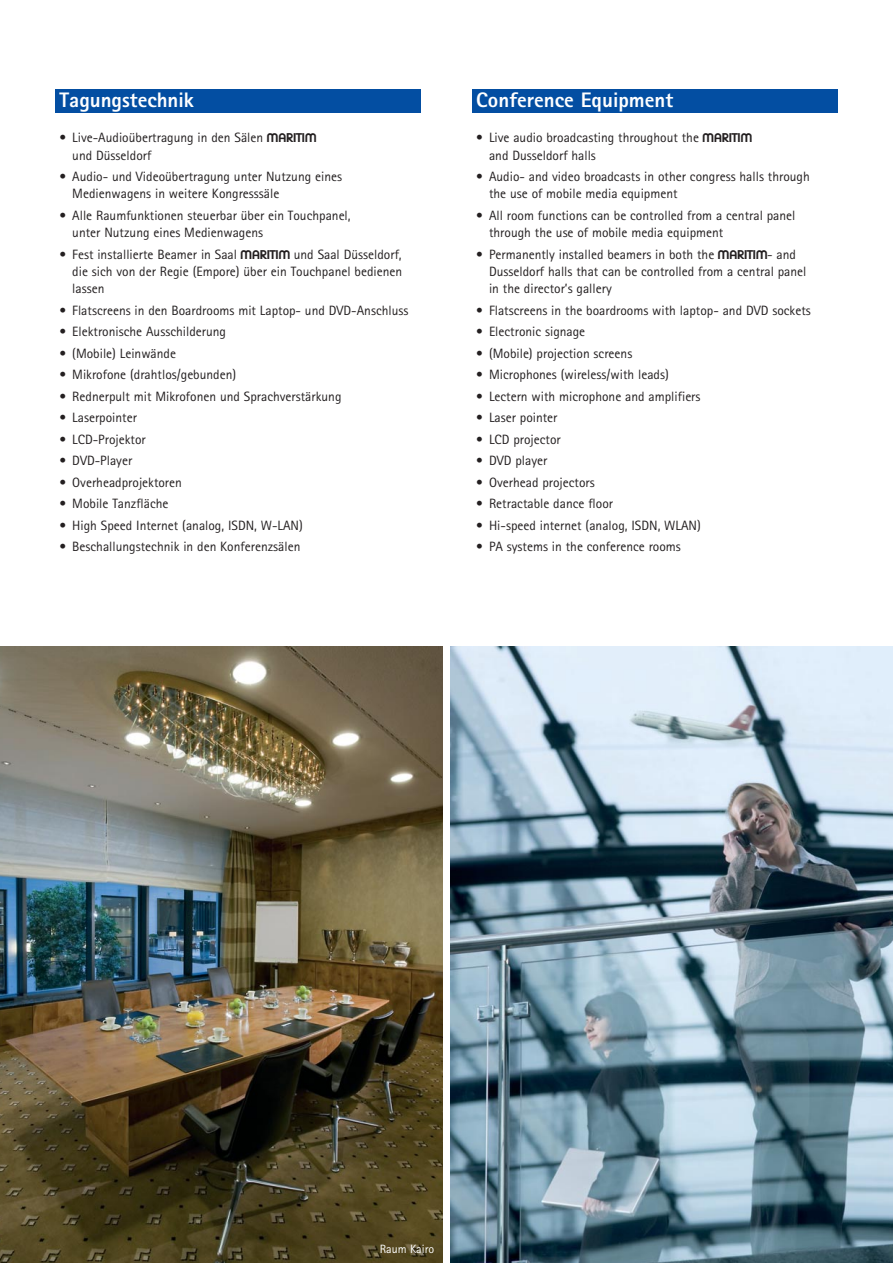
<style>
.page{position:relative;width:893px;height:1263px;background:#fff}
.page>*{position:absolute;margin:0;border:0;box-sizing:border-box;transform-origin:0 0}
.t1{font:800 21px "AT Rotis Sans Serif";color:#fff}
.t2{font:13.5px/17.2px "AT Rotis Sans Serif";color:#231f20}
.t3{font:12px "AT Rotis Sans Serif";color:#fff}
.s1{font-family:"Maritim Plain"}
</style>
<div class="page">
<div style="left:55px;top:89px;width:366px;height:24px;background:#034ea2"></div>
<div style="left:472px;top:89px;width:366px;height:24px;background:#034ea2"></div>
<img style="left:1px;top:646px;width:441px;height:617px">
<img style="left:451px;top:646px;width:442px;height:617px">
<h1 class="t1" style="left:60px;top:92px;width:136px">Tagungstechnik</h1>
<p class="t2" style="left:72px;top:131px;width:245px;text-indent:-13px">• Live-Audioübertragung in den Sälen <span class="s1">M </span>und Düsseldorf</p>
<p class="t2" style="left:72px;top:169px;width:271px;text-indent:-13px">• Audio- und Videoübertragung unter Nutzung eines<br>Medienwagens in weitere Kongresssäle</p>
<p class="t2" style="left:72px;top:208px;width:280px;text-indent:-13px">• Alle Raumfunktionen steuerbar über ein Touchpanel, unter Nutzung eines Medienwagens</p>
<p class="t2" style="left:72px;top:247px;width:331px;text-align:justify;text-indent:-13px">• Fest installierte Beamer in Saal <span class="s1">M</span> und Saal Düsseldorf, die sich von der Regie (Empore) über ein Touchpanel bedienen lassen</p>
<p class="t2" style="left:60px;top:303px;width:350px">• Flatscreens in den Boardrooms mit Laptop- und DVD-Anschluss</p>
<p class="t2" style="left:60px;top:324px;width:168px">• Elektronische Ausschilderung</p>
<p class="t2" style="left:60px;top:346px;width:118px">• (Mobile) Leinwände</p>
<p class="t2" style="left:60px;top:367px;width:178px">• Mikrofone (drahtlos/gebunden)</p>
<p class="t2" style="left:60px;top:389px;width:284px">• Rednerpult mit Mikrofonen und Sprachverstärkung</p>
<p class="t2" style="left:60px;top:410px;width:79px">• Laserpointer</p>
<p class="t2" style="left:60px;top:432px;width:88px">• LCD-Projektor</p>
<p class="t2" style="left:60px;top:453px;width:74px">• DVD-Player</p>
<p class="t2" style="left:60px;top:475px;width:124px">• Overheadprojektoren</p>
<p class="t2" style="left:60px;top:496px;width:111px">• Mobile Tanzfläche</p>
<p class="t2" style="left:60px;top:518px;width:245px">• High Speed Internet (analog, ISDN, W-LAN)</p>
<p class="t2" style="left:60px;top:539px;width:242px">• Beschallungstechnik in den Konferenzsälen</p>
<h1 class="t1" style="left:476px;top:92px;width:198px">Conference Equipment</h1>
<p class="t2" style="left:489px;top:131px;width:264px;text-indent:-13px">• Live audio broadcasting throughout the <span class="s1">M </span>and Dusseldorf halls</p>
<p class="t2" style="left:489px;top:169px;width:322px;text-indent:-13px">• Audio- and video broadcasts in other congress halls through the use of mobile media equipment</p>
<p class="t2" style="left:489px;top:208px;width:308px;text-indent:-13px">• All room functions can be controlled from a central panel through the use of mobile media equipment</p>
<p class="t2" style="left:489px;top:247px;width:319px;text-indent:-13px">• Permanently installed beamers in both the <span class="s1">M</span>- and<br>Dusseldorf halls that can be controlled from a central panel in the director’s gallery</p>
<p class="t2" style="left:476px;top:303px;width:336px">• Flatscreens in the boardrooms with laptop- and DVD sockets</p>
<p class="t2" style="left:476px;top:324px;width:111px">• Electronic signage</p>
<p class="t2" style="left:476px;top:346px;width:158px">• (Mobile) projection screens</p>
<p class="t2" style="left:476px;top:367px;width:194px">• Microphones (wireless/with leads)</p>
<p class="t2" style="left:476px;top:389px;width:226px">• Lectern with microphone and amplifiers</p>
<p class="t2" style="left:476px;top:410px;width:83px">• Laser pointer</p>
<p class="t2" style="left:476px;top:432px;width:86px">• LCD projector</p>
<p class="t2" style="left:476px;top:453px;width:73px">• DVD player</p>
<p class="t2" style="left:476px;top:475px;width:120px">• Overhead projectors</p>
<p class="t2" style="left:476px;top:496px;width:138px">• Retractable dance floor</p>
<p class="t2" style="left:476px;top:518px;width:226px">• Hi-speed internet (analog, ISDN, WLAN)</p>
<p class="t2" style="left:476px;top:539px;width:206px">• PA systems in the conference rooms</p>
<p class="t3" style="left:380px;top:1245px;width:56px">Raum Kairo</p>
</div>
